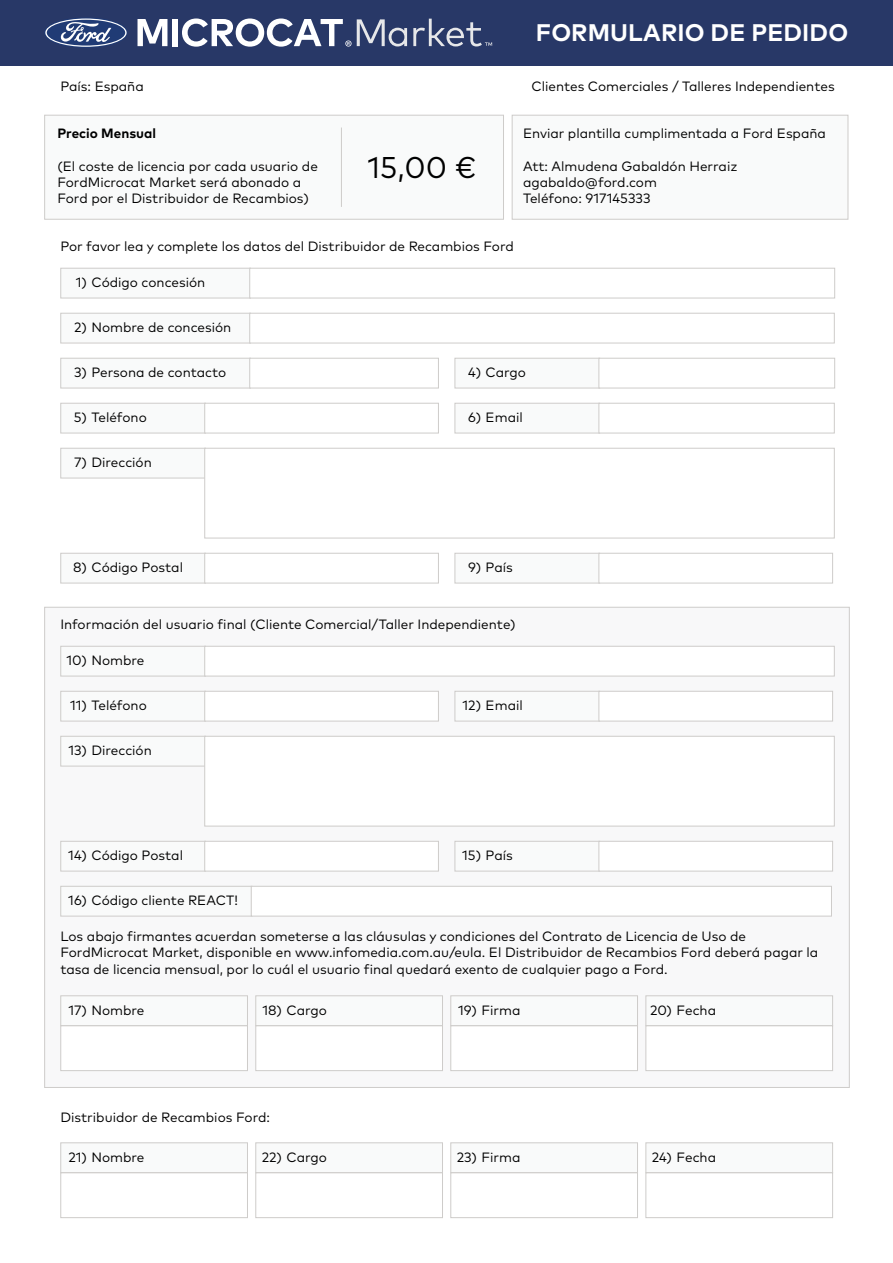
<style>
.page{position:relative;width:893px;height:1263px;background:#fff}
.page>*{position:absolute;margin:0;border:0;box-sizing:border-box;transform-origin:0 0}
.t1{font:30px "FF Mark Pro";color:#000}
.t2{font:700 24px "FF Mark Pro";letter-spacing:.005em;color:#fff}
.t3{font:13.5px/16.2px "FF Mark Pro";color:#000}
.t4{font:700 13.5px "FF Mark Pro";color:#000}
</style>
<div class="page">
<div style="left:44px;top:607px;width:806px;height:481px;background:#f8f8f9;border:1px solid #ceccca"></div>
<div style="left:0;top:0;width:893px;height:66px;background:#283867"></div>
<svg style="left:45px;top:18px;width:82px;height:30px"></svg>
<div style="left:44px;top:115px;width:460px;height:105px;background:#f9fafa;border:1px solid #ceccca"></div>
<div style="left:512px;top:115px;width:336px;height:105px;background:#f9fafa;border:1px solid #ceccca"></div>
<div style="left:60px;top:268px;width:191px;height:30px;background:#f9fafa;border:1px solid #ceccca"></div>
<div style="left:60px;top:358px;width:191px;height:30px;background:#f9fafa;border:1px solid #ceccca"></div>
<div style="left:60px;top:403px;width:146px;height:30px;background:#f9fafa;border:1px solid #ceccca"></div>
<div style="left:60px;top:691px;width:146px;height:30px;background:#f9fafa;border:1px solid #ceccca"></div>
<div style="left:60px;top:553px;width:146px;height:30px;background:#f9fafa;border:1px solid #ceccca"></div>
<div style="left:60px;top:841px;width:146px;height:30px;background:#f9fafa;border:1px solid #ceccca"></div>
<div style="left:60px;top:886px;width:192px;height:30px;background:#f9fafa;border:1px solid #ceccca"></div>
<div style="left:60px;top:995px;width:188px;height:31px;background:#f9fafa;border:1px solid #ceccca"></div>
<div style="left:60px;top:1142px;width:188px;height:31px;background:#f9fafa;border:1px solid #ceccca"></div>
<div style="left:255px;top:995px;width:188px;height:31px;background:#f9fafa;border:1px solid #ceccca"></div>
<div style="left:255px;top:1142px;width:188px;height:31px;background:#f9fafa;border:1px solid #ceccca"></div>
<div style="left:450px;top:995px;width:188px;height:31px;background:#f9fafa;border:1px solid #ceccca"></div>
<div style="left:450px;top:1142px;width:188px;height:31px;background:#f9fafa;border:1px solid #ceccca"></div>
<div style="left:60px;top:1025px;width:188px;height:46px;background:#fff;border:1px solid #ceccca"></div>
<div style="left:60px;top:1172px;width:188px;height:46px;background:#fff;border:1px solid #ceccca"></div>
<div style="left:255px;top:1025px;width:188px;height:46px;background:#fff;border:1px solid #ceccca"></div>
<div style="left:255px;top:1172px;width:188px;height:46px;background:#fff;border:1px solid #ceccca"></div>
<div style="left:450px;top:1025px;width:188px;height:46px;background:#fff;border:1px solid #ceccca"></div>
<div style="left:450px;top:1172px;width:188px;height:46px;background:#fff;border:1px solid #ceccca"></div>
<div style="left:60px;top:313px;width:191px;height:30px;background:#f9fafa;border:1px solid #ceccca"></div>
<div style="left:60px;top:646px;width:146px;height:30px;background:#f9fafa;border:1px solid #ceccca"></div>
<div style="left:60px;top:448px;width:146px;height:30px;background:#f9fafa;border:1px solid #ceccca"></div>
<div style="left:60px;top:736px;width:146px;height:30px;background:#f9fafa;border:1px solid #ceccca"></div>
<div style="left:249px;top:268px;width:586px;height:30px;background:#fff;border:1px solid #ceccca"></div>
<div style="left:249px;top:358px;width:190px;height:30px;background:#fff;border:1px solid #ceccca"></div>
<div style="left:204px;top:403px;width:235px;height:30px;background:#fff;border:1px solid #ceccca"></div>
<div style="left:204px;top:691px;width:235px;height:30px;background:#fff;border:1px solid #ceccca"></div>
<div style="left:204px;top:553px;width:235px;height:30px;background:#fff;border:1px solid #ceccca"></div>
<div style="left:204px;top:841px;width:235px;height:30px;background:#fff;border:1px solid #ceccca"></div>
<div style="left:251px;top:886px;width:581px;height:30px;background:#fff;border:1px solid #ceccca"></div>
<div style="left:249px;top:313px;width:586px;height:30px;background:#fff;border:1px solid #ceccca"></div>
<div style="left:204px;top:646px;width:631px;height:30px;background:#fff;border:1px solid #ceccca"></div>
<div style="left:204px;top:448px;width:631px;height:90px;background:#fff;border:1px solid #ceccca"></div>
<div style="left:204px;top:736px;width:631px;height:90px;background:#fff;border:1px solid #ceccca"></div>
<div style="left:645px;top:995px;width:188px;height:31px;background:#f9fafa;border:1px solid #ceccca"></div>
<div style="left:645px;top:1142px;width:188px;height:31px;background:#f9fafa;border:1px solid #ceccca"></div>
<div style="left:645px;top:1025px;width:188px;height:46px;background:#fff;border:1px solid #ceccca"></div>
<div style="left:645px;top:1172px;width:188px;height:46px;background:#fff;border:1px solid #ceccca"></div>
<div style="left:455px;top:358px;width:145px;height:30px;background:#f9fafa;border:1px solid #ceccca"></div>
<div style="left:455px;top:403px;width:145px;height:30px;background:#f9fafa;border:1px solid #ceccca"></div>
<div style="left:455px;top:691px;width:145px;height:30px;background:#f9fafa;border:1px solid #ceccca"></div>
<div style="left:455px;top:553px;width:145px;height:30px;background:#f9fafa;border:1px solid #ceccca"></div>
<div style="left:455px;top:841px;width:145px;height:30px;background:#f9fafa;border:1px solid #ceccca"></div>
<div style="left:598px;top:358px;width:237px;height:30px;background:#fff;border:1px solid #ceccca"></div>
<div style="left:598px;top:403px;width:237px;height:30px;background:#fff;border:1px solid #ceccca"></div>
<div style="left:598px;top:691px;width:235px;height:30px;background:#fff;border:1px solid #ceccca"></div>
<div style="left:598px;top:553px;width:235px;height:30px;background:#fff;border:1px solid #ceccca"></div>
<div style="left:598px;top:841px;width:235px;height:30px;background:#fff;border:1px solid #ceccca"></div>
<hr style="left:341px;top:128px;width:1px;height:79px;background:#ceccca">
<svg style="left:138px;top:19px;width:29px;height:27px"></svg>
<div style="left:173px;top:19px;width:5px;height:27px;background:#fff"></div>
<svg style="left:182px;top:18px;width:225px;height:29px"></svg>
<svg style="left:413px;top:19px;width:79px;height:27px"></svg>
<p class="t2" style="left:536px;top:15px;width:314px">FORMULARIO DE PEDIDO</p>
<p class="t3" style="left:60px;top:77px;width:85px">País: España</p>
<p class="t3" style="left:531px;top:77px;width:305px">Clientes Comerciales / Talleres Independientes</p>
<p class="t4" style="left:57px;top:123px;width:100px">Precio Mensual</p>
<p class="t3" style="left:57px;top:157px;width:262px">(El coste de licencia por cada usuario de<br>FordMicrocat Market será abonado a<br>Ford por el Distribuidor de Recambios)</p>
<p class="t3" style="left:60px;top:237px;width:455px">Por favor lea y complete los datos del Distribuidor de Recambios Ford</p>
<p class="t1" style="left:368px;top:145px;width:110px">15,00 €</p>
<p class="t3" style="left:76px;top:273px;width:131px">1) Código concesión</p>
<p class="t3" style="left:523px;top:124px;width:304px">Enviar plantilla cumplimentada a Ford España</p>
<p class="t3" style="left:523px;top:157px;width:216px">Att: Almudena Gabaldón Herraiz</p>
<p class="t3" style="left:523px;top:173px;width:135px">agabaldo@ford.com</p>
<p class="t3" style="left:523px;top:189px;width:129px">Teléfono: 917145333</p>
<p class="t3" style="left:74px;top:318px;width:159px">2) Nombre de concesión</p>
<p class="t3" style="left:74px;top:363px;width:154px">3) Persona de contacto</p>
<p class="t3" style="left:74px;top:408px;width:75px">5) Teléfono</p>
<p class="t3" style="left:74px;top:453px;width:79px">7) Dirección</p>
<p class="t3" style="left:73px;top:558px;width:112px">8) Código Postal</p>
<p class="t3" style="left:468px;top:363px;width:59px">4) Cargo</p>
<p class="t3" style="left:468px;top:408px;width:56px">6) Email</p>
<p class="t3" style="left:468px;top:558px;width:46px">9) País</p>
<p class="t3" style="left:60px;top:615px;width:457px">Información del usuario final (Cliente Comercial/Taller Independiente)</p>
<p class="t3" style="left:67px;top:651px;width:79px">10) Nombre</p>
<p class="t3" style="left:70px;top:696px;width:78px">11) Teléfono</p>
<p class="t3" style="left:68px;top:741px;width:85px">13) Dirección</p>
<p class="t3" style="left:68px;top:846px;width:116px">14) Código Postal</p>
<p class="t3" style="left:68px;top:891px;width:171px">16) Código cliente REACT!</p>
<p class="t3" style="left:463px;top:696px;width:62px">12) Email</p>
<p class="t3" style="left:462px;top:846px;width:52px">15) País</p>
<p class="t3" style="left:60px;top:927px;width:687px">Los abajo firmantes acuerdan someterse a las cláusulas y condiciones del Contrato de Licencia de Uso de</p>
<p class="t3" style="left:60px;top:943px;width:759px">FordMicrocat Market, disponible en www.infomedia.com.au/eula. El Distribuidor de Recambios Ford deberá pagar la tasa de licencia mensual, por lo cuál el usuario final quedará exento de cualquier pago a Ford.</p>
<p class="t3" style="left:68px;top:1001px;width:78px">17) Nombre</p>
<p class="t3" style="left:262px;top:1001px;width:66px">18) Cargo</p>
<p class="t3" style="left:458px;top:1001px;width:64px">19) Firma</p>
<p class="t3" style="left:650px;top:1001px;width:68px">20) Fecha</p>
<p class="t3" style="left:60px;top:1108px;width:211px">Distribuidor de Recambios Ford:</p>
<p class="t3" style="left:68px;top:1148px;width:78px">21) Nombre</p>
<p class="t3" style="left:262px;top:1148px;width:67px">22) Cargo</p>
<p class="t3" style="left:457px;top:1148px;width:65px">23) Firma</p>
<p class="t3" style="left:652px;top:1148px;width:66px">24) Fecha</p>
</div>
